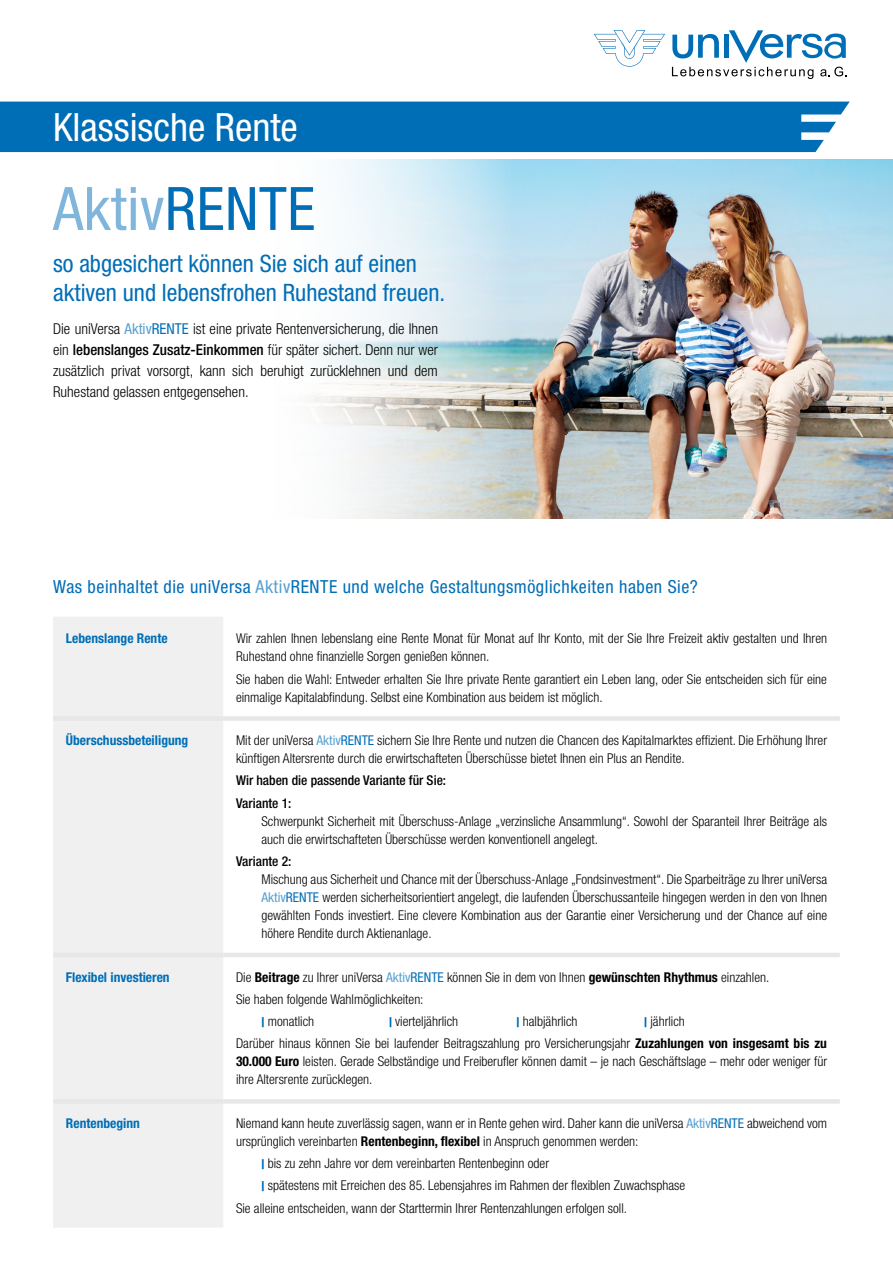
<style>
.page{position:relative;width:893px;height:1263px;background:#fff}
.page>*{position:absolute;margin:0;border:0;box-sizing:border-box;transform-origin:0 0}
.t1{font:condensed 60px "Helvetica Neue LT Std";letter-spacing:.01em;color:#80b6db}
.t2{font:condensed 39px "Helvetica Neue LT Std";color:#fff}
.t3{font:condensed 24px/28.8px "Helvetica Neue LT Std";color:#006eb7}
.t4{font:condensed 18px "Helvetica Neue LT Std";letter-spacing:.03em;color:#006eb7}
.t5{font:300 condensed 15px/21px "Helvetica Neue LT Std";color:#000;text-align:justify}
.t6{font:300 condensed 13.5px/18px "Helvetica Neue LT Std";color:#000}
.t7{font:700 condensed 13.5px "Helvetica Neue LT Std";color:#006eb7}
.t8{font:500 condensed 13.5px/22.2px "Helvetica Neue LT Std";color:#000}
.s1{color:#006eb7}
.s2{font-weight:400;color:#59a0d0}
.s3{font-weight:400;color:#006eb7}
.s4{font-weight:500}
.s5{color:#59a0d0}
.s6{font-weight:700}
.s7{font-weight:700;color:#006eb7}
</style>
<div class="page">
<img style="left:313px;top:159px;width:580px;height:360px">
<div style="left:0;top:102px;width:850px;height:50px;background:#006eb7"></div>
<div style="left:53px;top:617px;width:170px;height:610px;background:#f0f0f0"></div>
<div style="left:53px;top:716px;width:170px;height:5px;background:#e7e7e7"></div>
<div style="left:223px;top:716px;width:617px;height:5px;background:#e7e7e7"></div>
<hr style="left:53px;top:953px;width:170px;height:4px;background:#e7e7e7">
<hr style="left:223px;top:953px;width:617px;height:4px;background:#e7e7e7">
<div style="left:53px;top:1099px;width:170px;height:5px;background:#e7e7e7"></div>
<div style="left:223px;top:1099px;width:617px;height:5px;background:#e7e7e7"></div>
<svg style="left:672px;top:30px;width:174px;height:49px"></svg>
<svg style="left:594px;top:30px;width:71px;height:37px"></svg>
<h2 class="t2" style="left:53px;top:104px;width:246px">Klassische Rente</h2>
<h1 class="t1" style="left:53px;top:174px;width:264px">Aktiv<span class="s1">RENTE</span></h1>
<h3 class="t3" style="left:53px;top:249px;width:394px">so abgesichert können Sie sich auf einen aktiven und lebensfrohen Ruhestand freuen.</h3>
<p class="t5" style="left:53px;top:318px;width:386px">Die uniVersa <span class="s2">Aktiv</span><span class="s3">RENTE</span> ist eine private Rentenversicherung, die Ihnen ein <span class="s4">lebenslanges Zusatz-Einkommen</span> für später sichert. Denn nur wer zusätzlich privat vorsorgt, kann sich beruhigt zurücklehnen und dem Ruhestand gelassen entgegensehen.</p>
<h3 class="t4" style="left:53px;top:576px;width:646px">Was beinhaltet die uniVersa <span class="s5">Aktiv</span>RENTE und welche Gestaltungsmöglichkeiten haben Sie?</h3>
<p class="t7" style="left:66px;top:630px;width:103px">Lebenslange Rente</p>
<p class="t6" style="left:236px;top:629px;width:593px">Wir zahlen Ihnen lebenslang eine Rente Monat für Monat auf Ihr Konto, mit der Sie Ihre Freizeit aktiv gestalten und Ihren<br>Ruhestand ohne finanzielle Sorgen genießen können.</p>
<p class="t6" style="left:236px;top:670px;width:592px">Sie haben die Wahl: Entweder erhalten Sie Ihre private Rente garantiert ein Leben lang, oder Sie entscheiden sich für eine einmalige Kapitalabfindung. Selbst eine Kombination aus beidem ist möglich.</p>
<p class="t7" style="left:66px;top:732px;width:124px">Überschussbeteiligung</p>
<p class="t6" style="left:236px;top:731px;width:593px">Mit der uniVersa <span class="s2">Aktiv</span><span class="s3">RENTE</span> sichern Sie Ihre Rente und nutzen die Chancen des Kapitalmarktes effizient. Die Erhöhung Ihrer künftigen Altersrente durch die erwirtschafteten Überschüsse bietet Ihnen ein Plus an Rendite.</p>
<p class="t8" style="left:236px;top:769px;width:212px">Wir haben die passende Variante für Sie:<br>Variante 1:</p>
<p class="t6" style="left:261px;top:812px;width:567px">Schwerpunkt Sicherheit mit Überschuss-Anlage „verzinsliche Ansammlung“. Sowohl der Sparanteil Ihrer Beiträge als auch die erwirtschafteten Überschüsse werden konventionell angelegt.</p>
<p class="t8" style="left:236px;top:850px;width:57px">Variante 2:</p>
<p class="t6" style="left:261px;top:870px;width:567px;text-align:justify">Mischung aus Sicherheit und Chance mit der Überschuss-Anlage „Fondsinvestment“. Die Sparbeiträge zu Ihrer uniVersa <span class="s2">Aktiv</span><span class="s3">RENTE</span> werden sicherheitsorientiert angelegt, die laufenden Überschussanteile hingegen werden in den von Ihnen gewählten Fonds investiert. Eine clevere Kombination aus der Garantie einer Versicherung und der Chance auf eine höhere Rendite durch Aktienanlage.</p>
<p class="t7" style="left:66px;top:968px;width:105px">Flexibel investieren</p>
<p class="t6" style="left:236px;top:968px;width:535px">Die <span class="s6">Beitrage</span> zu Ihrer uniVersa <span class="s2">Aktiv</span><span class="s3">RENTE</span> können Sie in dem von Ihnen <span class="s6">gewünschten Rhythmus</span> einzahlen.</p>
<p class="t6" style="left:236px;top:990px;width:189px">Sie haben folgende Wahlmöglichkeiten:</p>
<p class="t6" style="left:261px;top:1012px;width:54px"><span class="s7">|</span> monatlich</p>
<p class="t6" style="left:389px;top:1012px;width:71px"><span class="s7">|</span> vierteljährlich</p>
<p class="t6" style="left:517px;top:1012px;width:62px"><span class="s7">|</span> halbjährlich</p>
<p class="t6" style="left:236px;top:1010px;width:592px;line-height:22.2px;text-indent:408px"><span class="s7">|</span> jährlich<br>Darüber hinaus können Sie bei laufender Beitragszahlung pro Versicherungsjahr <span class="s6">Zuzahlungen von insgesamt bis zu</span></p>
<p class="t6" style="left:236px;top:1052px;width:593px"><span class="s6">30.000 Euro</span> leisten. Gerade Selbständige und Freiberufler können damit – je nach Geschäftslage – mehr oder weniger für ihre Altersrente zurücklegen.</p>
<p class="t7" style="left:66px;top:1115px;width:75px">Rentenbeginn</p>
<p class="t6" style="left:236px;top:1114px;width:593px">Niemand kann heute zuverlässig sagen, wann er in Rente gehen wird. Daher kann die uniVersa <span class="s2">Aktiv</span><span class="s3">RENTE</span> abweichend vom ursprünglich vereinbarten <span class="s6">Rentenbeginn, flexibel</span> in Anspruch genommen werden:</p>
<p class="t6" style="left:261px;top:1154px;width:289px"><span class="s7">|</span> bis zu zehn Jahre vor dem vereinbarten Rentenbeginn oder</p>
<p class="t6" style="left:261px;top:1176px;width:425px"><span class="s7">|</span> spätestens mit Erreichen des 85. Lebensjahres im Rahmen der flexiblen Zuwachsphase</p>
<p class="t6" style="left:236px;top:1199px;width:393px">Sie alleine entscheiden, wann der Starttermin Ihrer Rentenzahlungen erfolgen soll.</p>
</div>
